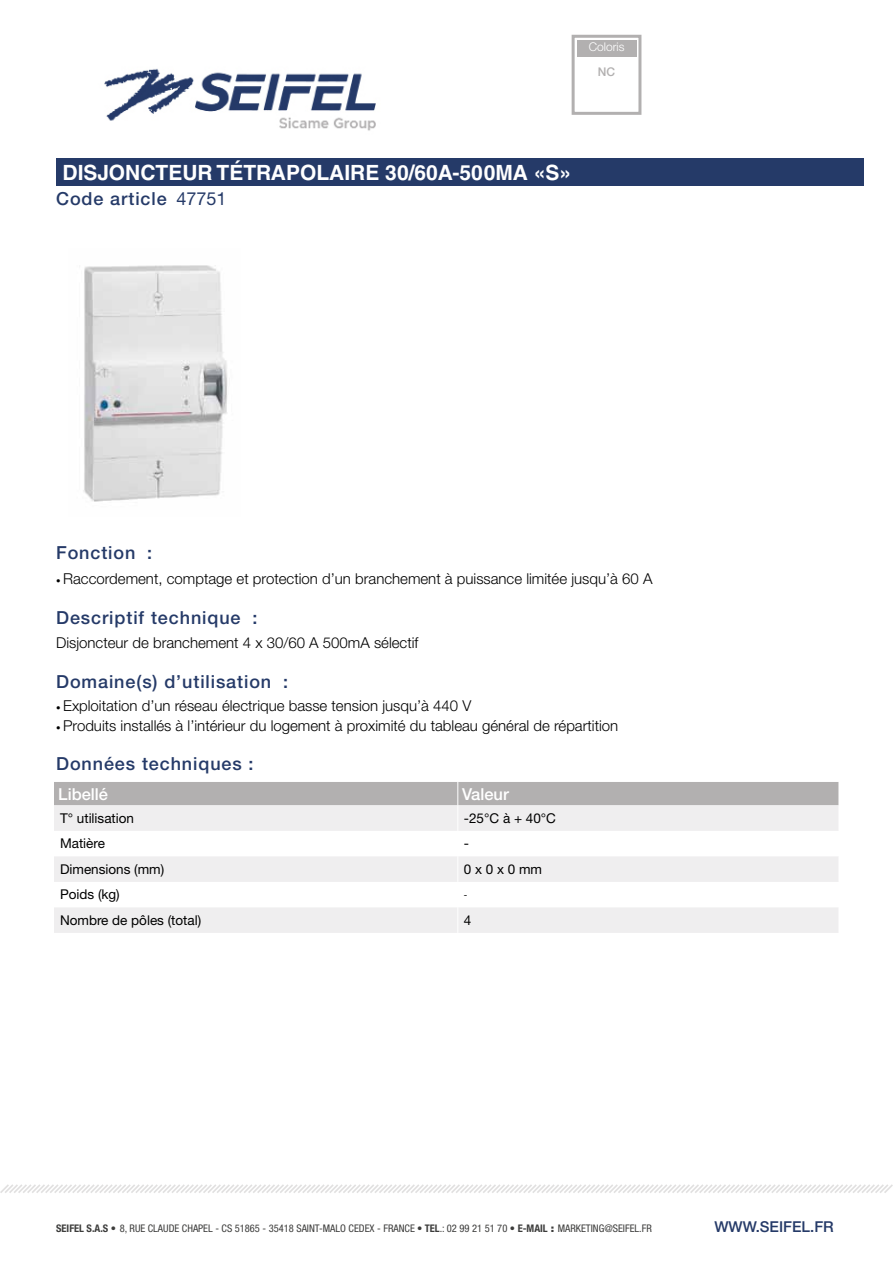
<style>
.page{position:relative;width:893px;height:1263px;background:#fff}
.page>*{position:absolute;margin:0;border:0;box-sizing:border-box;transform-origin:0 0}
.t1{font:700 21px "Helvetica LT Std";color:#fff}
.t2{font:500 18px "Helvetica Neue LT Std";letter-spacing:.05em;color:#253a68}
.t3{font:18px "Helvetica Neue LT Std";color:#253a68}
.t4{font:500 16.5px "Helvetica Neue LT Std";color:#fff}
.t5{font:300 15px "Helvetica Neue LT Std";color:#000}
.t6{font:500 15px "Helvetica Neue LT Std";color:#253a68}
.t7{font:13.5px "Helvetica Neue LT Std";color:#000}
.t8{font:300 12px "Helvetica Neue LT Std";color:#fff}
.t9{font:500 12px "Helvetica Neue LT Std";color:#b2b0b0}
.t10{font:condensed 10.5px "Helvetica Neue LT Std";color:#3c3c3b}
.t11{font:9px "Helvetica Neue LT Std";color:#000}
.s1{font-size:9px}
.s2{font-weight:700}
.s3{font-weight:900;font-stretch:normal}
</style>
<div class="page">
<img style="left:104px;top:68px;width:272px;height:63px">
<svg style="left:0;top:1184px;width:893px;height:9px"></svg>
<div style="left:56px;top:158px;width:807px;height:28px;background:#253a68"></div>
<svg style="left:54px;top:782px;width:785px;height:151px"></svg>
<img style="left:83px;top:265px;width:144px;height:237px">
<div style="left:577px;top:40px;width:59px;height:16px;background:#b2b0b0"></div>
<div style="left:572px;top:35px;width:69px;height:80px;border:3px solid #b2b0b0"></div>
<p class="t8" style="left:589px;top:40px;width:37px">Coloris</p>
<p class="t9" style="left:598px;top:64px;width:19px">NC</p>
<h1 class="t1" style="left:63px;top:160px;width:510px">DISJONCTEUR TÉTRAPOLAIRE 30/60A-500MA «S»</h1>
<p class="t2" style="left:56px;top:188px;width:112px">Code article</p>
<p class="t3" style="left:176px;top:188px;width:52px">47751</p>
<p class="t2" style="left:56px;top:542px;width:98px">Fonction :</p>
<p class="t5" style="left:56px;top:569px;width:598px"><span class="s1">•</span> Raccordement, comptage et protection d’un branchement à puissance limitée jusqu’à 60 A</p>
<p class="t2" style="left:56px;top:606px;width:203px">Descriptif technique :</p>
<p class="t5" style="left:56px;top:633px;width:364px">Disjoncteur de branchement 4 x 30/60 A 500mA sélectif</p>
<p class="t2" style="left:56px;top:671px;width:233px">Domaine(s) d’utilisation :</p>
<p class="t5" style="left:56px;top:697px;width:417px"><span class="s1">•</span> Exploitation d’un réseau électrique basse tension jusqu’à 440 V</p>
<p class="t5" style="left:56px;top:716px;width:564px"><span class="s1">•</span> Produits installés à l’intérieur du logement à proximité du tableau général de répartition</p>
<p class="t2" style="left:56px;top:752px;width:199px">Données techniques :</p>
<p class="t4" style="left:58px;top:784px;width:51px">Libellé</p>
<p class="t4" style="left:462px;top:784px;width:48px">Valeur</p>
<p class="t7" style="left:60px;top:810px;width:76px">T° utilisation</p>
<p class="t7" style="left:464px;top:810px;width:94px">-25°C à + 40°C</p>
<p class="t7" style="left:60px;top:835px;width:47px">Matière</p>
<p class="t7" style="left:464px;top:835px;width:7px">-</p>
<p class="t7" style="left:60px;top:861px;width:106px">Dimensions (mm)</p>
<p class="t7" style="left:464px;top:861px;width:80px">0 x 0 x 0 mm</p>
<p class="t7" style="left:60px;top:887px;width:61px">Poids (kg)</p>
<p class="t11" style="left:464px;top:889px;width:5px">-</p>
<p class="t7" style="left:60px;top:912px;width:143px">Nombre de pôles (total)</p>
<p class="t7" style="left:464px;top:912px;width:9px">4</p>
<p class="t10" style="left:56px;top:1222px;width:597px"><span class="s2">SEIFEL S.A.S</span> <span class="s3">•</span> 8, RUE CLAUDE CHAPEL - CS 51865 - 35418 SAINT-MALO CEDEX - FRANCE • <span class="s2">TEL</span>.: 02 99 21 51 70 • <span class="s2">E-MAIL</span> <span class="s3">:</span> MARKETING@SEIFEL.FR</p>
<p class="t6" style="left:714px;top:1218px;width:121px">WWW.SEIFEL.FR</p>
</div>
